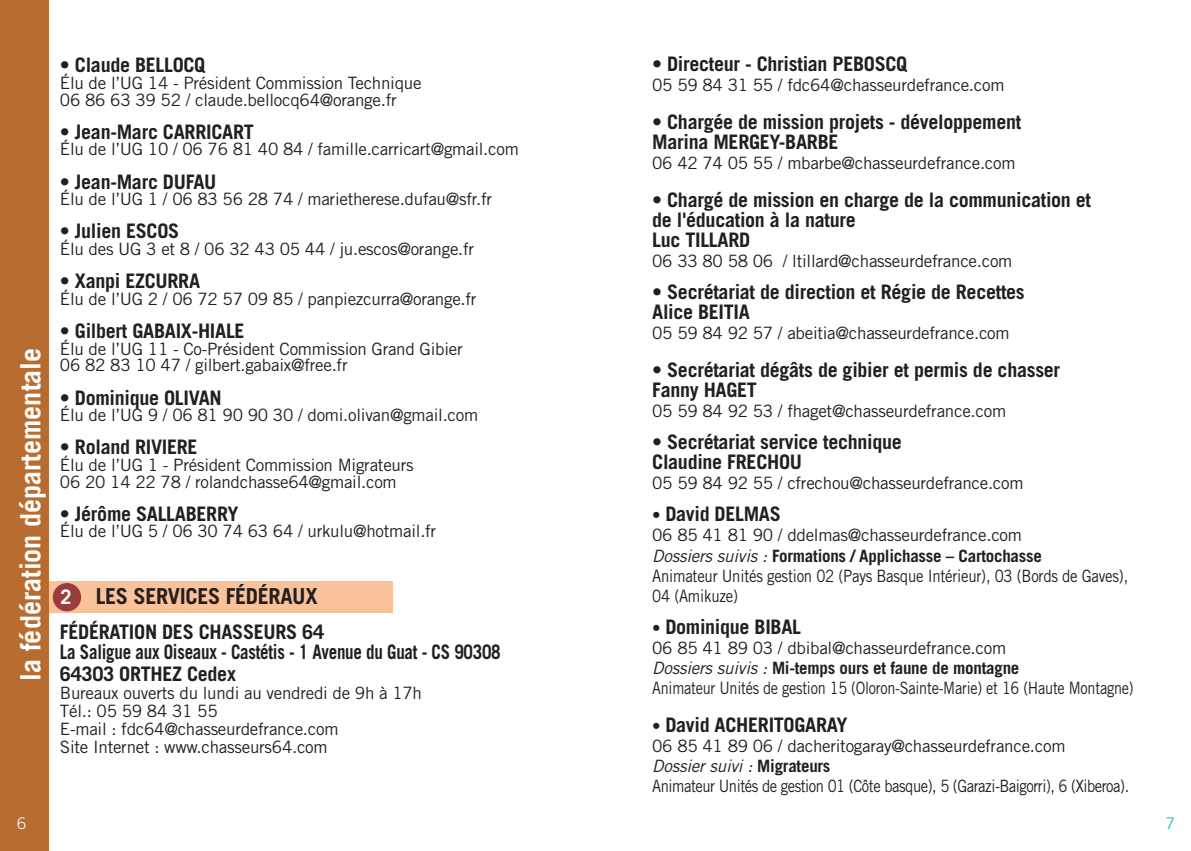
<style>
.page{position:relative;width:1191px;height:851px;background:#fff}
.page>*{position:absolute;margin:0;border:0;box-sizing:border-box;transform-origin:0 0}
.t1{font:700 28px "Trade Gothic";color:#fff}
.t2{font:700 22px "Trade Gothic";letter-spacing:-.015em;color:#231f20}
.t3{font:700 20px/20px "Trade Gothic";letter-spacing:-.015em;color:#231f20}
.t4{font:17px/20px "Trade Gothic";letter-spacing:-.015em;color:#231f20}
.t5{font:300 16px "Trade Gothic";color:#00b6bc}
.t6{font:300 16px "Trade Gothic";color:#fff}
.s1{font-size:20px;color:#fff}
.s2{font-weight:400;font-size:17px}
.s3{font-style:italic}
.s4{font-weight:700}
</style>
<div class="page">
<div style="left:49px;top:581px;width:344px;height:32px;background:#fac29b"></div>
<div style="left:53px;top:583px;width:28px;height:28px;background:#983d3b;border-radius:50%"></div>
<div style="left:0;top:0;width:49px;height:850px;background:#b86c2f"></div>
<h1 class="t1" style="left:20px;top:680px;width:334px;rotate:-90deg">la fédération départementale</h1>
<p class="t3" style="left:60px;top:57px;width:147px">• Claude BELLOCQ</p>
<p class="t4" style="left:60px;top:76px;width:363px;line-height:16.6px">Élu de l’UG 14 - Président Commission Technique<br>06 86 63 39 52 / claude.bellocq64@orange.fr</p>
<p class="t3" style="left:60px;top:123px;width:195px">• Jean-Marc CARRICART</p>
<p class="t4" style="left:60px;top:141px;width:460px">Élu de l’UG 10 / 06 76 81 40 84 / famille.carricart@gmail.com</p>
<p class="t3" style="left:60px;top:173px;width:158px">• Jean-Marc DUFAU</p>
<p class="t4" style="left:60px;top:191px;width:434px">Élu de l’UG 1 / 06 83 56 28 74 / marietherese.dufau@sfr.fr</p>
<p class="t3" style="left:60px;top:223px;width:121px">• Julien ESCOS</p>
<p class="t4" style="left:60px;top:240px;width:416px">Élu des UG 3 et 8 / 06 32 43 05 44 / ju.escos@orange.fr</p>
<p class="t3" style="left:60px;top:273px;width:142px">• Xanpi EZCURRA</p>
<p class="t4" style="left:60px;top:290px;width:418px">Élu de l’UG 2 / 06 72 57 09 85 / panpiezcurra@orange.fr</p>
<p class="t3" style="left:60px;top:323px;width:186px">• Gilbert GABAIX-HIALE</p>
<p class="t4" style="left:60px;top:342px;width:404px;line-height:16.6px">Élu de l’UG 11 - Co-Président Commission Grand Gibier<br>06 82 83 10 47 / gilbert.gabaix@free.fr</p>
<p class="t3" style="left:60px;top:389px;width:163px">• Dominique OLIVAN</p>
<p class="t4" style="left:60px;top:406px;width:420px">Élu de l’UG 9 / 06 81 90 90 30 / domi.olivan@gmail.com</p>
<p class="t3" style="left:60px;top:439px;width:139px">• Roland RIVIERE</p>
<p class="t4" style="left:60px;top:458px;width:355px;line-height:16.6px">Élu de l’UG 1 - Président Commission Migrateurs<br>06 20 14 22 78 / rolandchasse64@gmail.com</p>
<p class="t3" style="left:60px;top:505px;width:180px">• Jérôme SALLABERRY</p>
<p class="t4" style="left:60px;top:523px;width:378px">Élu de l’UG 5 / 06 30 74 63 64 / urkulu@hotmail.fr</p>
<p class="t2" style="left:60px;top:588px;width:259px"><span class="s1">2</span> LES SERVICES FÉDÉRAUX</p>
<p class="t3" style="left:60px;top:623px;width:442px">FÉDÉRATION DES CHASSEURS 64<br>La Saligue aux Oiseaux - Castétis - 1 Avenue du Guat - CS 90308</p>
<p class="t3" style="left:60px;top:665px;width:177px">64303 ORTHEZ Cedex</p>
<p class="t4" style="left:60px;top:685px;width:363px;line-height:18px">Bureaux ouverts du lundi au vendredi de 9h à 17h Tél.: 05 59 84 31 55<br>E-mail : fdc64@chasseurdefrance.com<br>Site Internet : www.chasseurs64.com</p>
<p class="t6" style="left:17px;top:816px;width:10px">6</p>
<p class="t3" style="left:652px;top:56px;width:257px">• Directeur - Christian PEBOSCQ</p>
<p class="t4" style="left:652px;top:77px;width:354px">05 59 84 31 55 / fdc64@chasseurdefrance.com</p>
<p class="t3" style="left:652px;top:114px;width:371px">• Chargée de mission projets - développement<br>Marina MERGEY-BARBE</p>
<p class="t4" style="left:652px;top:155px;width:365px">06 42 74 05 55 / mbarbe@chasseurdefrance.com</p>
<p class="t3" style="left:652px;top:192px;width:440px">• Chargé de mission en charge de la communication et de l'éducation à la nature<br>Luc TILLARD</p>
<p class="t4" style="left:652px;top:253px;width:362px">06 33 80 58 06 / ltillard@chasseurdefrance.com</p>
<p class="t3" style="left:652px;top:284px;width:374px">• Secrétariat de direction et Régie de Recettes<br>Alice BEITIA</p>
<p class="t4" style="left:652px;top:325px;width:359px">05 59 84 92 57 / abeitia@chasseurdefrance.com</p>
<p class="t3" style="left:652px;top:362px;width:409px">• Secrétariat dégâts de gibier et permis de chasser<br>Fanny HAGET</p>
<p class="t4" style="left:652px;top:403px;width:355px">05 59 84 92 53 / fhaget@chasseurdefrance.com</p>
<p class="t3" style="left:652px;top:434px;width:251px">• Secrétariat service technique<br>Claudine FRECHOU</p>
<p class="t4" style="left:652px;top:475px;width:373px">05 59 84 92 55 / cfrechou@chasseurdefrance.com</p>
<p class="t3" style="left:652px;top:506px;width:130px"><span class="s2">•</span> David DELMAS</p>
<p class="t4" style="left:652px;top:527px;width:477px">06 85 41 81 90 / ddelmas@chasseurdefrance.com<br><span class="s3">Dossiers suivis :</span> <span class="s4">Formations / Applichasse – Cartochasse<br></span>Animateur Unités gestion 02 (Pays Basque Intérieur), 03 (Bords de Gaves), 04 (Amikuze)</p>
<p class="t3" style="left:652px;top:618px;width:150px"><span class="s2">•</span> Dominique BIBAL</p>
<p class="t4" style="left:652px;top:639px;width:483px">06 85 41 89 03 / dbibal@chasseurdefrance.com<br><span class="s3">Dossiers suivis :</span> <span class="s4">Mi-temps ours et faune de montagne<br></span>Animateur Unités de gestion 15 (Oloron-Sainte-Marie) et 16 (Haute Montagne)</p>
<p class="t3" style="left:652px;top:716px;width:197px"><span class="s2">•</span> David ACHERITOGARAY</p>
<p class="t4" style="left:652px;top:737px;width:478px">06 85 41 89 06 / dacheritogaray@chasseurdefrance.com<br><span class="s3">Dossier suivi :</span> <span class="s4">Migrateurs<br></span>Animateur Unités de gestion 01 (Côte basque), 5 (Garazi-Baigorri), 6 (Xiberoa).</p>
<p class="t5" style="left:1165px;top:816px;width:10px">7</p>
</div>
